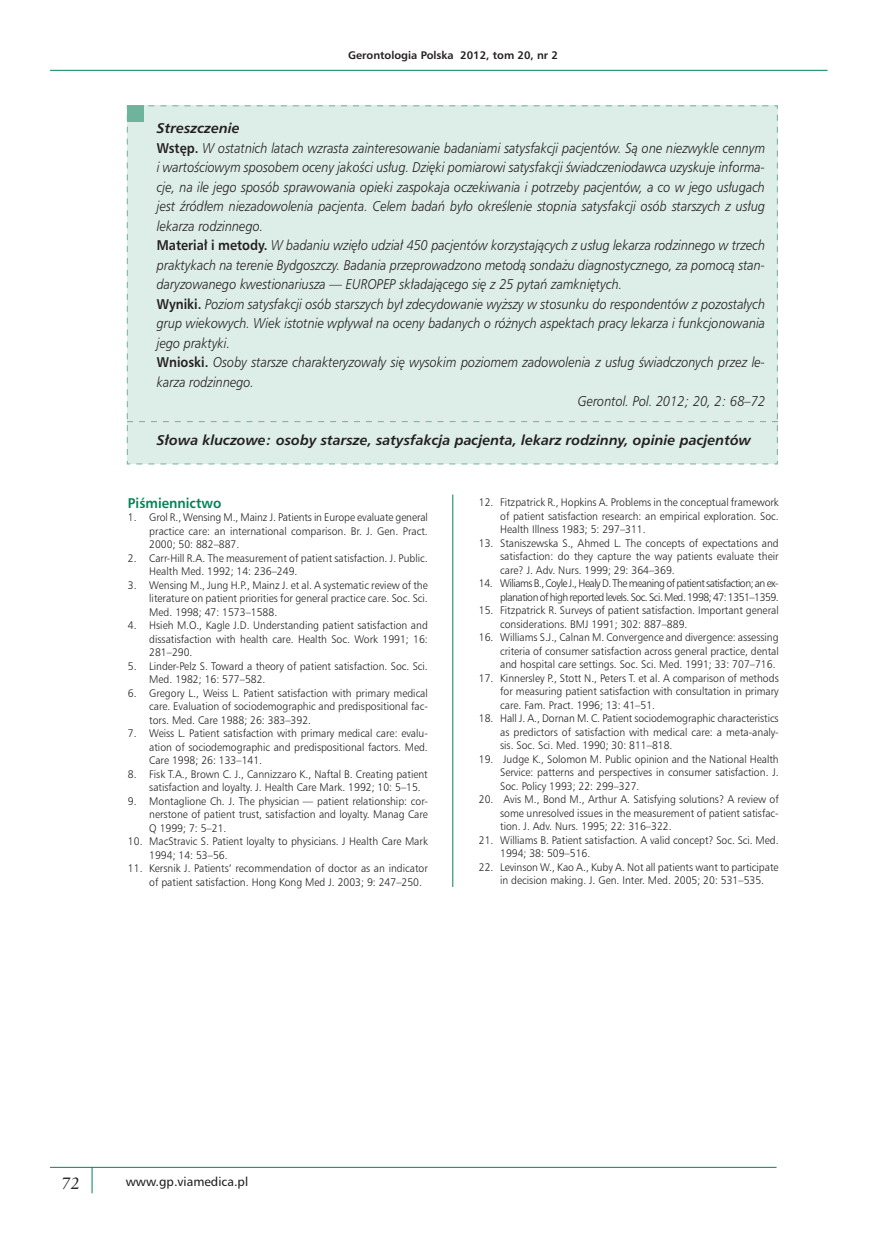
<style>
.page{position:relative;width:872px;height:1234px;background:#fff}
.page>*{position:absolute;margin:0;border:0;box-sizing:border-box;transform-origin:0 0}
.t1{font:italic 16.5px "Class Garmnd PL";color:#231f20}
.STRESZCZENIE_tekst_z{font:italic 13.5px/19.5px "Humnst 777 Lt PL";color:#231f20;text-align:justify;scale:.9 1}
.STRESZCZENIE_slowa_k{font:italic 700 13.5px "Humnst 777 PL";color:#231f20}
.STRESZCZENIE_tekst_a{font:italic 13.5px "Humnst 777 Lt PL";color:#231f20;scale:.9 1}
.SRODTYTUL_I{font:700 13.5px "Humnst 777 PL";color:#008457;scale:.95 1}
.STRESZCZENIE_tytuł{font:italic 700 13.5px "Humnst 777 PL";color:#231f20}
.t2{font:12px "Humnst 777 PL";color:#231f20}
.BIBLIOGRAFIA{font:10.5px/13.5px "Humnst 777 Lt PL";color:#231f20;text-align:justify;scale:.95 1}
.BIBLIOGRAFIA-2{font:10.5px/13.5px "Humnst 777 Lt PL";letter-spacing:-.045em;color:#231f20;text-align:right;scale:.95 1}
.t3{font:700 10.5px "Humnst 777 PL";color:#231f20}
.s1{font-family:"Humnst 777 PL";font-weight:700;font-style:normal}
</style>
<div class="page">
<hr style="left:452px;top:106px;width:1px;height:1030px;background:#008457">
<hr style="left:50px;top:70px;width:777px;height:1px;background:#008457">
<svg style="left:92px;top:1167px;width:1px;height:25px"></svg>
<hr style="left:50px;top:1166px;width:726px;height:1px;background:#008457">
<div style="left:444px;top:85px;width:17px;height:409px;background:#fff"></div>
<div style="left:127px;top:105px;width:17px;height:17px;background:#6eb39b"></div>
<div style="left:127px;top:112px;width:651px;height:352px;background:#ddede7"></div>
<p class="t3" style="left:348px;top:48px;width:211px">Gerontologia Polska 2012, tom 20, nr 2</p>
<p class="STRESZCZENIE_tytuł" style="left:157px;top:119px;width:85px">Streszczenie</p>
<p class="STRESZCZENIE_tekst_z" style="left:157px;top:138px;width:677px"><span class="s1">Wstęp.</span> W ostatnich latach wzrasta zainteresowanie badaniami satysfakcji pacjentów. Są one niezwykle cennym i wartościowym sposobem oceny jakości usług. Dzięki pomiarowi satysfakcji świadczeniodawca uzyskuje informa&shy;cje, na ile jego sposób sprawowania opieki zaspokaja oczekiwania i potrzeby pacjentów, a co w jego usługach jest źródłem niezadowolenia pacjenta. Celem badań było określenie stopnia satysfakcji osób starszych z usług lekarza rodzinnego.</p>
<p class="STRESZCZENIE_tekst_z" style="left:157px;top:235px;width:677px"><span class="s1">Materiał i metody.</span> W badaniu wzięło udział 450 pacjentów korzystających z usług lekarza rodzinnego w trzech praktykach na terenie Bydgoszczy. Badania przeprowadzono metodą sondażu diagnostycznego, za pomocą stan&shy;daryzowanego kwestionariusza — EUROPEP składającego się z 25 pytań zamkniętych.</p>
<p class="STRESZCZENIE_tekst_z" style="left:157px;top:294px;width:677px"><span class="s1">Wyniki.</span> Poziom satysfakcji osób starszych był zdecydowanie wyższy w stosunku do respondentów z pozostałych grup wiekowych. Wiek istotnie wpływał na oceny badanych o różnych aspektach pracy lekarza i funkcjonowania jego praktyki.</p>
<p class="STRESZCZENIE_tekst_z" style="left:157px;top:352px;width:677px"><span class="s1">Wnioski.</span> Osoby starsze charakteryzowały się wysokim poziomem zadowolenia z usług świadczonych przez le&shy;karza rodzinnego.</p>
<p class="STRESZCZENIE_tekst_a" style="left:578px;top:392px;width:210px">Gerontol. Pol. 2012; 20, 2: 68–72</p>
<p class="STRESZCZENIE_slowa_k" style="left:157px;top:431px;width:595px">Słowa kluczowe: osoby starsze, satysfakcja pacjenta, lekarz rodzinny, opinie pacjentów</p>
<p class="SRODTYTUL_I" style="left:128px;top:493px;width:100px">Piśmiennictwo</p>
<p class="BIBLIOGRAFIA" style="left:149px;top:510px;width:295px;text-indent:-21px">1. Grol R., Wensing M., Mainz J. Patients in Europe evaluate general practice care: an international comparison. Br. J. Gen. Pract.<br>2000; 50: 882–887.</p>
<p class="BIBLIOGRAFIA" style="left:149px;top:550px;width:295px;text-indent:-21px">2. Carr-Hill R.A. The measurement of patient satisfaction. J. Public.<br>Health Med. 1992; 14: 236–249.</p>
<p class="BIBLIOGRAFIA" style="left:149px;top:577px;width:295px;text-indent:-21px">3. Wensing M., Jung H.P., Mainz J. et al. A systematic review of the literature on patient priorities for general practice care. Soc. Sci.<br>Med. 1998; 47: 1573–1588.</p>
<p class="BIBLIOGRAFIA" style="left:149px;top:618px;width:295px;text-indent:-21px">4. Hsieh M.O., Kagle J.D. Understanding patient satisfaction and dissatisfaction with health care. Health Soc. Work 1991; 16:<br>281–290.</p>
<p class="BIBLIOGRAFIA" style="left:149px;top:658px;width:295px;text-indent:-21px">5. Linder-Pelz S. Toward a theory of patient satisfaction. Soc. Sci.<br>Med. 1982; 16: 577–582.</p>
<p class="BIBLIOGRAFIA" style="left:149px;top:685px;width:295px;text-indent:-21px">6. Gregory L., Weiss L. Patient satisfaction with primary medical care. Evaluation of sociodemographic and predispositional fac&shy;tors. Med. Care 1988; 26: 383–392.</p>
<p class="BIBLIOGRAFIA" style="left:149px;top:726px;width:295px;text-indent:-21px">7. Weiss L. Patient satisfaction with primary medical care: evalu&shy;ation of sociodemographic and predispositional factors. Med.<br>Care 1998; 26: 133–141.</p>
<p class="BIBLIOGRAFIA" style="left:149px;top:766px;width:295px;text-indent:-21px">8. Fisk T.A., Brown C. J., Cannizzaro K., Naftal B. Creating patient satisfaction and loyalty. J. Health Care Mark. 1992; 10: 5–15.</p>
<p class="BIBLIOGRAFIA" style="left:149px;top:793px;width:295px;text-indent:-21px">9. Montaglione Ch. J. The physician — patient relationship: cor&shy;nerstone of patient trust, satisfaction and loyalty. Manag Care Q 1999; 7: 5–21.</p>
<p class="BIBLIOGRAFIA" style="left:149px;top:834px;width:295px;text-indent:-21px">10. MacStravic S. Patient loyalty to physicians. J Health Care Mark<br>1994; 14: 53–56.</p>
<p class="BIBLIOGRAFIA" style="left:149px;top:861px;width:295px;text-indent:-21px">11. Kersnik J. Patients’ recommendation of doctor as an indicator of patient satisfaction. Hong Kong Med J. 2003; 9: 247–250.</p>
<p class="BIBLIOGRAFIA" style="left:500px;top:495px;width:295px;text-indent:-21px">12. Fitzpatrick R., Hopkins A. Problems in the conceptual framework of patient satisfaction research: an empirical exploration. Soc.<br>Health Illness 1983; 5: 297–311.</p>
<p class="BIBLIOGRAFIA" style="left:500px;top:536px;width:295px;text-indent:-21px">13. Staniszewska S., Ahmed L. The concepts of expectations and satisfaction: do they capture the way patients evaluate their care? J. Adv. Nurs. 1999; 29: 364–369.</p>
<p class="BIBLIOGRAFIA-2" style="left:479px;top:576px;width:317px">14. Wiliams B., Coyle J., Healy D. The meaning of patient satisfaction; an ex&shy;planation of high reported levels. Soc. Sci. Med. 1998; 47: 1351–1359.</p>
<p class="BIBLIOGRAFIA" style="left:500px;top:603px;width:295px;text-indent:-21px">15. Fitzpatrick R. Surveys of patient satisfaction. Important general considerations. BMJ 1991; 302: 887–889.</p>
<p class="BIBLIOGRAFIA" style="left:500px;top:630px;width:295px;text-indent:-21px">16. Williams S.J., Calnan M. Convergence and divergence: assessing criteria of consumer satisfaction across general practice, dental and hospital care settings. Soc. Sci. Med. 1991; 33: 707–716.</p>
<p class="BIBLIOGRAFIA" style="left:500px;top:671px;width:295px;text-indent:-21px">17. Kinnersley P., Stott N., Peters T. et al. A comparison of methods for measuring patient satisfaction with consultation in primary care. Fam. Pract. 1996; 13: 41–51.</p>
<p class="BIBLIOGRAFIA" style="left:500px;top:711px;width:295px;text-indent:-21px">18. Hall J. A., Dornan M. C. Patient sociodemographic characteristics as predictors of satisfaction with medical care: a meta-analy&shy;sis. Soc. Sci. Med. 1990; 30: 811–818.</p>
<p class="BIBLIOGRAFIA" style="left:500px;top:752px;width:295px;text-indent:-21px">19. Judge K., Solomon M. Public opinion and the National Health Service: patterns and perspectives in consumer satisfaction. J.<br>Soc. Policy 1993; 22: 299–327.</p>
<p class="BIBLIOGRAFIA" style="left:500px;top:792px;width:295px;text-indent:-21px">20. Avis M., Bond M., Arthur A. Satisfying solutions? A review of some unresolved issues in the measurement of patient satisfac&shy;tion. J. Adv. Nurs. 1995; 22: 316–322.</p>
<p class="BIBLIOGRAFIA" style="left:500px;top:833px;width:295px;text-indent:-21px">21. Williams B. Patient satisfaction. A valid concept? Soc. Sci. Med.<br>1994; 38: 509–516.</p>
<p class="BIBLIOGRAFIA" style="left:500px;top:860px;width:294px;text-indent:-21px">22. Levinson W., Kao A., Kuby A. Not all patients want to participate in decision making. J. Gen. Inter. Med. 2005; 20: 531–535.</p>
<h1 class="t1" style="left:61px;top:1172px;width:20px">72</h1>
<p class="t2" style="left:126px;top:1173px;width:124px">www.gp.viamedica.pl</p>
</div>
